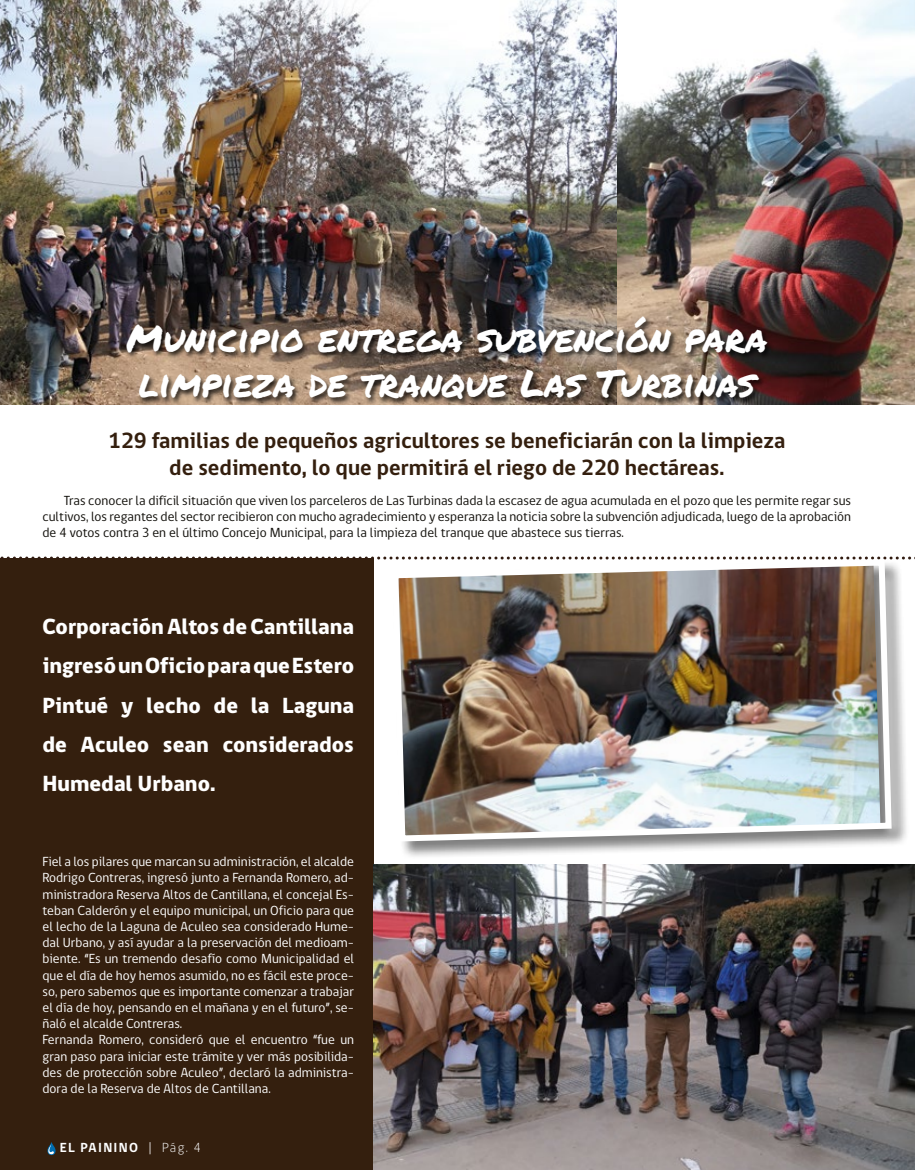
<style>
.page{position:relative;width:915px;height:1170px;background:#fff}
.page>*{position:absolute;margin:0;border:0;box-sizing:border-box;transform-origin:0 0}
.t1{font:37.5px/45px "Permanent Marker";color:#fff;text-align:center}
.t2{font:800 22.5px/39px "gob CL";color:#fff;text-align:justify}
.t3{font:700 22.5px/27px "gob CL";color:#341f0e;text-align:center}
.t4{font:13.5px/16.2px "gob CL";color:#fff}
.t5{font:13.5px/16.2px "gob CL";color:#100e09;text-align:justify}
.t6{font:700 13.5px "gob CL";letter-spacing:.1em;color:#fff}
.s1{font-weight:300}
</style>
<div class="page">
<div style="left:0;top:558px;width:373px;height:611px;background:#341f0e"></div>
<img style="left:373px;top:864px;width:541px;height:305px">
<img style="left:0;top:0;width:914px;height:404px">
<svg style="left:47px;top:1142px;width:9px;height:13px"></svg>
<div style="left:125px;top:316px;width:648px;height:90px;background:#000;opacity:.75"></div>
<svg style="left:0;top:556px;width:915px;height:3px"></svg>
<div style="left:392px;top:559px;width:517px;height:300px;background:#000;opacity:.5"></div>
<img style="left:389px;top:556px;width:505px;height:288px">
<h1 class="t1" style="left:126px;top:315px;width:642px">Municipio entrega subvención para limpieza de tranque Las Turbinas</h1>
<h2 class="t3" style="left:108px;top:427px;width:678px">129 familias de pequeños agricultores se beneficiarán con la limpieza de sedimento, lo que permitirá el riego de 220 hectáreas.</h2>
<p class="t5" style="left:43px;top:492px;width:809px;text-indent:21px">Tras conocer la difícil situación que viven los parceleros de Las Turbinas dada la escasez de agua acumulada en el pozo que les permite regar sus cultivos, los regantes del sector recibieron con mucho agradecimiento y esperanza la noticia sobre la subvención adjudicada, luego de la aprobación de 4 votos contra 3 en el último Concejo Municipal, para la limpieza del tranque que abastece sus tierras.</p>
<h2 class="t2" style="left:43px;top:608px;width:313px">Corporación Altos de Cantillana ingresó un Oficio para que Estero Pintué y lecho de la Laguna de Aculeo sean considerados Humedal Urbano.</h2>
<p class="t4" style="left:43px;top:853px;width:313px">Fiel a los pilares que marcan su administración, el alcalde Rodrigo Contreras, ingresó junto a Fernanda Romero, ad&shy;ministradora Reserva Altos de Cantillana, el concejal Es&shy;teban Calderón y el equipo municipal, un Oficio para que el lecho de la Laguna de Aculeo sea considerado Hume&shy;dal Urbano, y así ayudar a la preservación del medioam&shy;biente. “Es un tremendo desafío como Municipalidad el que el día de hoy hemos asumido, no es fácil este proce&shy;so, pero sabemos que es importante comenzar a trabajar el día de hoy, pensando en el mañana y en el futuro”, se&shy;ñaló el alcalde Contreras.<br>Fernanda Romero, consideró que el encuentro “fue un gran paso para iniciar este trámite y ver más posibilida&shy;des de protección sobre Aculeo”, declaró la administra&shy;dora de la Reserva de Altos de Cantillana.</p>
<p class="t6" style="left:60px;top:1138px;width:142px">EL PAININO | <span class="s1">Pág. 4</span></p>
</div>
